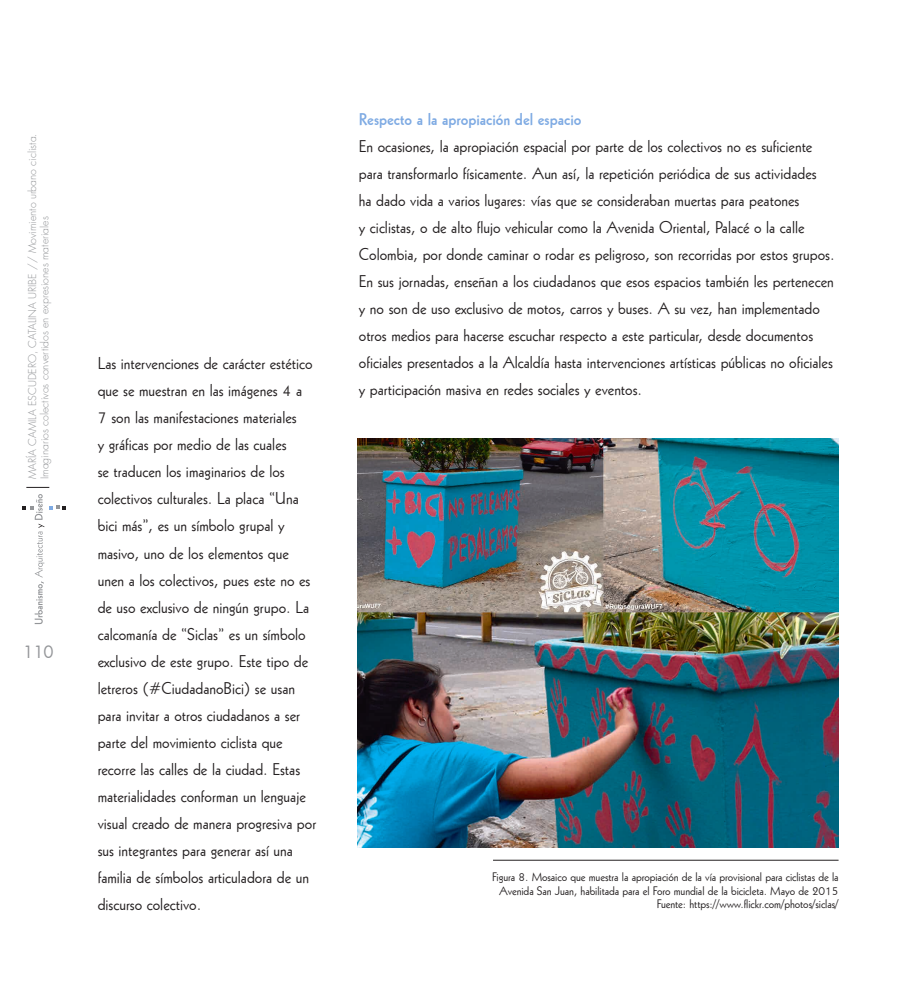
<style>
.page{position:relative;width:915px;height:1000px;background:#fff}
.page>*{position:absolute;margin:0;border:0;box-sizing:border-box;transform-origin:0 0}
.Texto_Flujo{font:16.5px/27px "Geometric 231 BT Roman C";color:#231f20}
.Titulos_Texto_Flujo{font:16.5px "Geometric 231 BT Bold C";color:#7eaae3}
.t1{font:16.5px "Futura";color:#939598}
.Pie_de_Photos{font:12px/13.5px "Geometric 231 BT Roman C";letter-spacing:-.005em;color:#231f20;text-align:center}
.t2{font:300 10.5px/12.6px "Futura Std";color:#939598}
</style>
<div class="page">
<svg style="left:22px;top:494px;width:44px;height:130px"></svg>
<svg style="left:26px;top:487px;width:23px;height:1px"></svg>
<hr style="left:493px;top:859px;width:345px;height:1px;background:#231f20">
<img style="left:357px;top:438px;width:481px;height:408px">
<p class="t2" style="left:26px;top:479px;width:347px;rotate:-90deg">MARÍA CAMILA ESCUDERO, CATALINA URIBE // Movimiento urbano ciclista.<br>Imaginarios colectivos convertidos en expresiones materiales</p>
<p class="t1" style="left:23px;top:640px;width:32px">110</p>
<p class="Texto_Flujo" style="left:98px;top:349px;width:220px">Las intervenciones de carácter estético que se muestran en las imágenes 4 a<br>7 son las manifestaciones materiales<br>y gráficas por medio de las cuales<br>se traducen los imaginarios de los colectivos culturales. La placa “Una bici más”, es un símbolo grupal y masivo, uno de los elementos que unen a los colectivos, pues este no es de uso exclusivo de ningún grupo. La calcomanía de “Siclas” es un símbolo exclusivo de este grupo. Este tipo de letreros (#CiudadanoBici) se usan para invitar a otros ciudadanos a ser parte del movimiento ciclista que recorre las calles de la ciudad. Estas materialidades conforman un lenguaje visual creado de manera progresiva por sus integrantes para generar así una familia de símbolos articuladora de un discurso colectivo.</p>
<p class="Titulos_Texto_Flujo" style="left:359px;top:108px;width:224px">Respecto a la apropiación del espacio</p>
<p class="Texto_Flujo" style="left:359px;top:132px;width:477px">En ocasiones, la apropiación espacial por parte de los colectivos no es suficiente para transformarlo físicamente. Aun así, la repetición periódica de sus actividades<br>ha dado vida a varios lugares: vías que se consideraban muertas para peatones<br>y ciclistas, o de alto flujo vehicular como la Avenida Oriental, Palacé o la calle Colombia, por donde caminar o rodar es peligroso, son recorridas por estos grupos.<br>En sus jornadas, enseñan a los ciudadanos que esos espacios también les pertenecen y no son de uso exclusivo de motos, carros y buses. A su vez, han implementado otros medios para hacerse escuchar respecto a este particular, desde documentos oficiales presentados a la Alcaldía hasta intervenciones artísticas públicas no oficiales y participación masiva en redes sociales y eventos.</p>
<p class="Pie_de_Photos" style="left:492px;top:869px;width:348px">Figura 8. Mosaico que muestra la apropiación de la vía provisional para ciclistas de la<br>Avenida San Juan, habilitada para el Foro mundial de la bicicleta. Mayo de 2015</p>
<p class="Pie_de_Photos" style="left:656px;top:896px;width:183px">Fuente: https://www.flickr.com/photos/siclas/</p>
</div>
